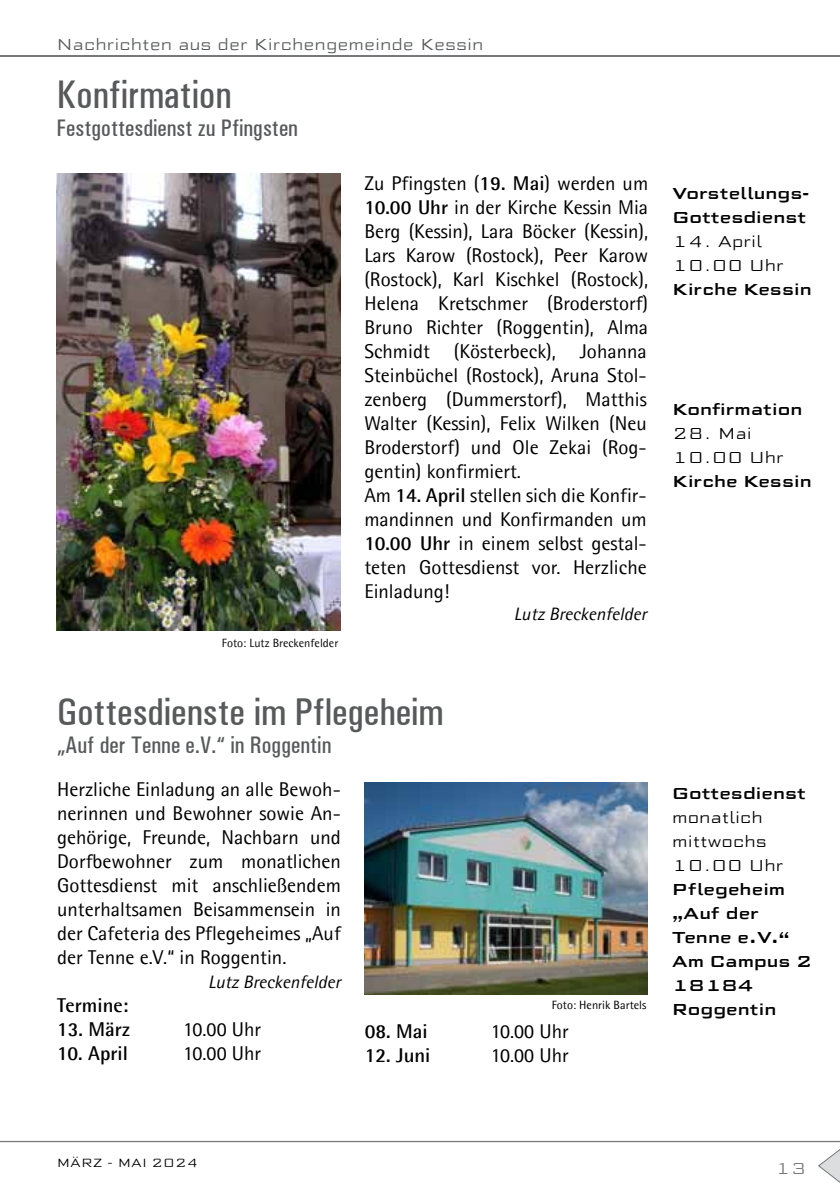
<style>
.page{position:relative;width:840px;height:1191px;background:#fff}
.page>*{position:absolute;margin:0;border:0;box-sizing:border-box;transform-origin:0 0}
.t1{font:500 condensed 40px "Univers";color:#58595b}
.t2{font:500 condensed 38.8px "Univers";color:#58595b}
.t3{font:500 condensed 24px "Univers";color:#58595b}
.t4{font:20px/24px "Agfa Rotis Semisans";color:#000;text-align:justify}
.t5{font:700 20px "Agfa Rotis Semisans";color:#000}
.t6{font:italic 18px "Agfa Rotis Semisans";color:#000}
.t7{font:500 16px/24px "Morris Sans Com";color:#000}
.t8{font:300 16px/24px "Morris Sans Com";color:#000}
.t9{font:300 16px "Morris Sans Com";color:#58595b}
.t10{font:300 16px "Morris Sans Com";color:#77787b}
.t11{font:12px "Agfa Rotis Semisans";color:#0a0a0b}
.t12{font:12px "Agfa Rotis Semisans";color:#000}
.t13{font:300 12px "Morris Sans Com";color:#000}
.s1{font-weight:700}
</style>
<div class="page">
<svg style="left:0;top:1140px;width:839px;height:42px"></svg>
<hr style="left:0;top:56px;width:839px;height:1px;background:#77787b">
<img style="left:364px;top:782px;width:283px;height:213px">
<img style="left:57px;top:173px;width:283px;height:457px">
<p class="t9" style="left:57px;top:34px;width:428px">Nachrichten aus der Kirchengemeinde Kessin</p>
<h1 class="t1" style="left:56px;top:71px;width:176px">Konfirmation</h1>
<p class="t3" style="left:56px;top:114px;width:243px">Festgottesdienst zu Pfingsten</p>
<p class="t11" style="left:222px;top:635px;width:118px">Foto: Lutz Breckenfelder</p>
<p class="t4" style="left:364px;top:171px;width:285px;text-align:left">Zu Pfingsten (<span class="s1">19. Mai</span>) werden um<br><span class="s1">10.00 Uhr</span> in der Kirche Kessin Mia<br>Berg (Kessin), Lara Böcker (Kessin),<br>Lars Karow (Rostock), Peer Karow (Rostock), Karl Kischkel (Rostock),<br>Helena Kretschmer (Broderstorf)<br>Bruno Richter (Roggentin), Alma<br>Schmidt (Kösterbeck), Johanna<br>Steinbüchel (Rostock), Aruna Stol&shy;zenberg (Dummerstorf), Matthis<br>Walter (Kessin), Felix Wilken (Neu<br>Broderstorf) und Ole Zekai (Rog&shy;gentin) konfirmiert.<br>Am <span class="s1">14. April</span> stellen sich die Konfir&shy;mandinnen und Konfirmanden um<br><span class="s1">10.00 Uhr</span> in einem selbst gestal&shy;teten Gottesdienst vor. Herzliche<br>Einladung!</p>
<p class="t6" style="left:513px;top:602px;width:134px">Lutz Breckenfelder</p>
<h2 class="t2" style="left:57px;top:689px;width:387px">Gottesdienste im Pflegeheim</h2>
<p class="t3" style="left:57px;top:731px;width:276px">„Auf der Tenne e.V.“ in Roggentin</p>
<p class="t4" style="left:57px;top:776px;width:285px">Herzliche Einladung an alle Bewoh&shy;nerinnen und Bewohner sowie An&shy;gehörige, Freunde, Nachbarn und Dorfbewohner zum monatlichen Gottesdienst mit anschließendem unterhaltsamen Beisammensein in der Cafeteria des Pflegeheimes „Auf der Tenne e.V.“ in Roggentin.</p>
<p class="t6" style="left:208px;top:970px;width:134px">Lutz Breckenfelder</p>
<p class="t5" style="left:57px;top:992px;width:73px">Termine:</p>
<p class="t5" style="left:57px;top:1016px;width:74px">13. März</p>
<p class="t4" style="left:183px;top:1016px;width:79px">10.00 Uhr</p>
<p class="t5" style="left:57px;top:1040px;width:72px">10. April</p>
<p class="t4" style="left:183px;top:1040px;width:79px">10.00 Uhr</p>
<p class="t12" style="left:551px;top:997px;width:96px">Foto: Henrik Bartels</p>
<p class="t5" style="left:364px;top:1019px;width:64px">08. Mai</p>
<p class="t4" style="left:490px;top:1019px;width:79px">10.00 Uhr</p>
<p class="t5" style="left:364px;top:1043px;width:67px">12. Juni</p>
<p class="t4" style="left:490px;top:1043px;width:79px">10.00 Uhr</p>
<p class="t7" style="left:672px;top:181px;width:138px">Vorstellungs-<br>Gottesdienst</p>
<p class="t8" style="left:672px;top:228px;width:113px">14. April<br>10.00 Uhr</p>
<p class="t7" style="left:672px;top:277px;width:141px">Kirche Kessin</p>
<p class="t7" style="left:672px;top:397px;width:131px">Konfirmation</p>
<p class="t8" style="left:672px;top:420px;width:113px">28. Mai<br>10.00 Uhr</p>
<p class="t7" style="left:672px;top:469px;width:141px">Kirche Kessin</p>
<p class="t7" style="left:671px;top:781px;width:135px">Gottesdienst</p>
<p class="t8" style="left:671px;top:804px;width:113px">monatlich mittwochs<br>10.00 Uhr</p>
<p class="t7" style="left:671px;top:877px;width:142px">Pflegeheim „Auf der<br>Tenne e.V.“<br>Am Campus 2<br>18184<br>Roggentin</p>
<p class="t13" style="left:57px;top:1154px;width:143px">März - Mai 2024</p>
<p class="t10" style="left:775px;top:1157px;width:33px">13</p>
</div>
